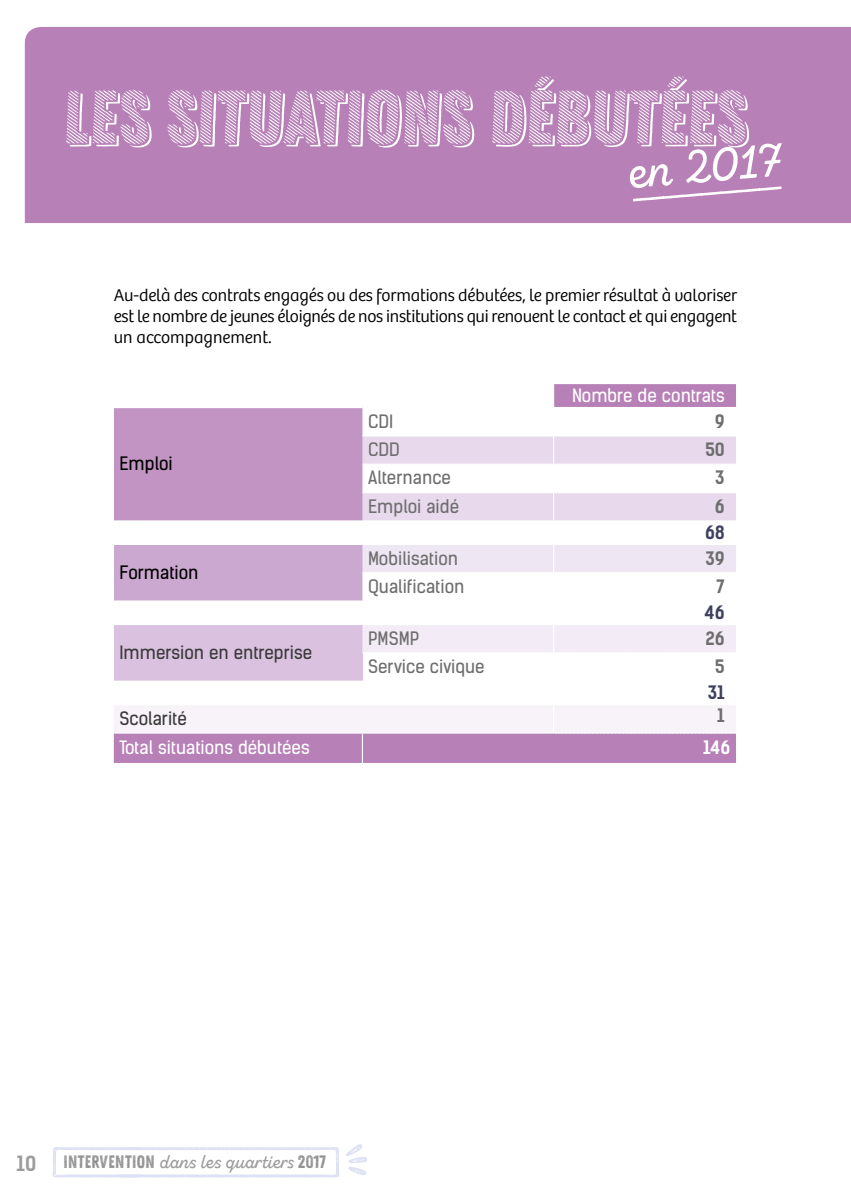
<style>
.page{position:relative;width:851px;height:1191px;background:#fff}
.page>*{position:absolute;margin:0;border:0;box-sizing:border-box;transform-origin:0 0}
.t1{font:75.6px "Zing Rust D1 Base Sh 1";color:#fff}
.t2{font:46px "Zing Script Rust SB Demo Base";color:#fff}
.t3{font:20px "Kelson Sans Bold BG";color:#9c9c9d}
.t4{font:18px "Zing Script Rust SB Demo Base";color:#9c9c9d}
.t5{font:300 17.6px/21.2px "Bree";letter-spacing:-.02em;color:#000;text-align:justify}
.t6{font:17.6px "Kelson Sans Regular BG";color:#6e6e6e}
.t7{font:17.6px "Kelson Sans Regular BG";color:#fff}
.t8{font:17.6px "Kelson Sans Regular BG";color:#3a3a39}
.t9{font:17.6px "Kelson Sans Regular BG";color:#000}
.t10{font:17.6px "Kelson Sans Bold BG";color:#6e6e6e}
.t11{font:17.6px "Kelson Sans Bold BG";color:#3d415d}
.t12{font:17.6px "Kelson Sans Bold BG";color:#fff}
.s1{font-family:"Zing Rust D1 Base";font-style:italic;color:#000}
.s2{font-family:"Zing Rust D1 Base";color:#000}
</style>
<div class="page">
<svg style="left:346px;top:1144px;width:21px;height:31px"></svg>
<svg style="left:53px;top:1147px;width:286px;height:30px"></svg>
<div style="left:25px;top:27px;width:825px;height:196px;background:#b780b7"></div>
<div style="left:633px;top:156px;width:148px;height:54px;background:#b780b7"></div>
<div style="left:114px;top:733px;width:622px;height:30px;background:#b780b7"></div>
<hr style="left:362px;top:733px;width:1px;height:30px;background:#fff">
<svg style="left:114px;top:384px;width:622px;height:348px"></svg>
<h1 class="t1" style="left:64px;top:73px;width:696px">LESSI TUATIONS DÉBUTÉES</h1>
<h2 class="t2" style="left:625px;top:144px;width:158px;rotate:-5deg">en 2017</h2>
<p class="t5" style="left:114px;top:285px;width:624px">Au-delà des contrats engagés ou des formations débutées, le premier résultat à valoriser est le nombre de jeunes éloignés de nos institutions qui renouent le contact et qui engagent un accompagnement.</p>
<p class="t9" style="left:119px;top:453px;width:55px">Emploi</p>
<p class="t9" style="left:119px;top:561px;width:80px">Formation</p>
<p class="t8" style="left:119px;top:641px;width:194px">Immersion en entreprise</p>
<p class="t7" style="left:572px;top:384px;width:154px">Nombre de contrats</p>
<p class="t6" style="left:368px;top:410px;width:27px">CDI</p>
<p class="t10" style="left:714px;top:410px;width:11px">9</p>
<p class="t6" style="left:368px;top:439px;width:33px">CDD</p>
<p class="t10" style="left:705px;top:439px;width:21px">50</p>
<p class="t6" style="left:368px;top:467px;width:84px">Alternance</p>
<p class="t10" style="left:715px;top:467px;width:11px">3</p>
<p class="t6" style="left:368px;top:495px;width:92px">Emploi aidé</p>
<p class="t10" style="left:714px;top:495px;width:11px">6</p>
<p class="t11" style="left:705px;top:521px;width:21px">68</p>
<p class="t6" style="left:368px;top:547px;width:91px">Mobilisation</p>
<p class="t10" style="left:705px;top:547px;width:21px">39</p>
<p class="t6" style="left:368px;top:575px;width:98px">Qualification</p>
<p class="t10" style="left:716px;top:575px;width:10px">7</p>
<p class="t11" style="left:704px;top:601px;width:21px">46</p>
<p class="t6" style="left:368px;top:627px;width:53px">PMSMP</p>
<p class="t10" style="left:705px;top:627px;width:21px">26</p>
<p class="t6" style="left:368px;top:655px;width:118px">Service civique</p>
<p class="t10" style="left:715px;top:656px;width:11px">5</p>
<p class="t11" style="left:707px;top:681px;width:18px">31</p>
<p class="t8" style="left:119px;top:707px;width:69px">Scolarité</p>
<p class="t10" style="left:717px;top:705px;width:9px">1</p>
<p class="t7" style="left:119px;top:737px;width:191px">Total situations débutées</p>
<p class="t12" style="left:703px;top:737px;width:29px">146</p>
<p class="t3" style="left:17px;top:1151px;width:21px">10</p>
<p class="t4" style="left:64px;top:1151px;width:264px"><span class="s1">INTERVENTION</span> dans les quartiers <span class="s2">2017</span></p>
</div>
